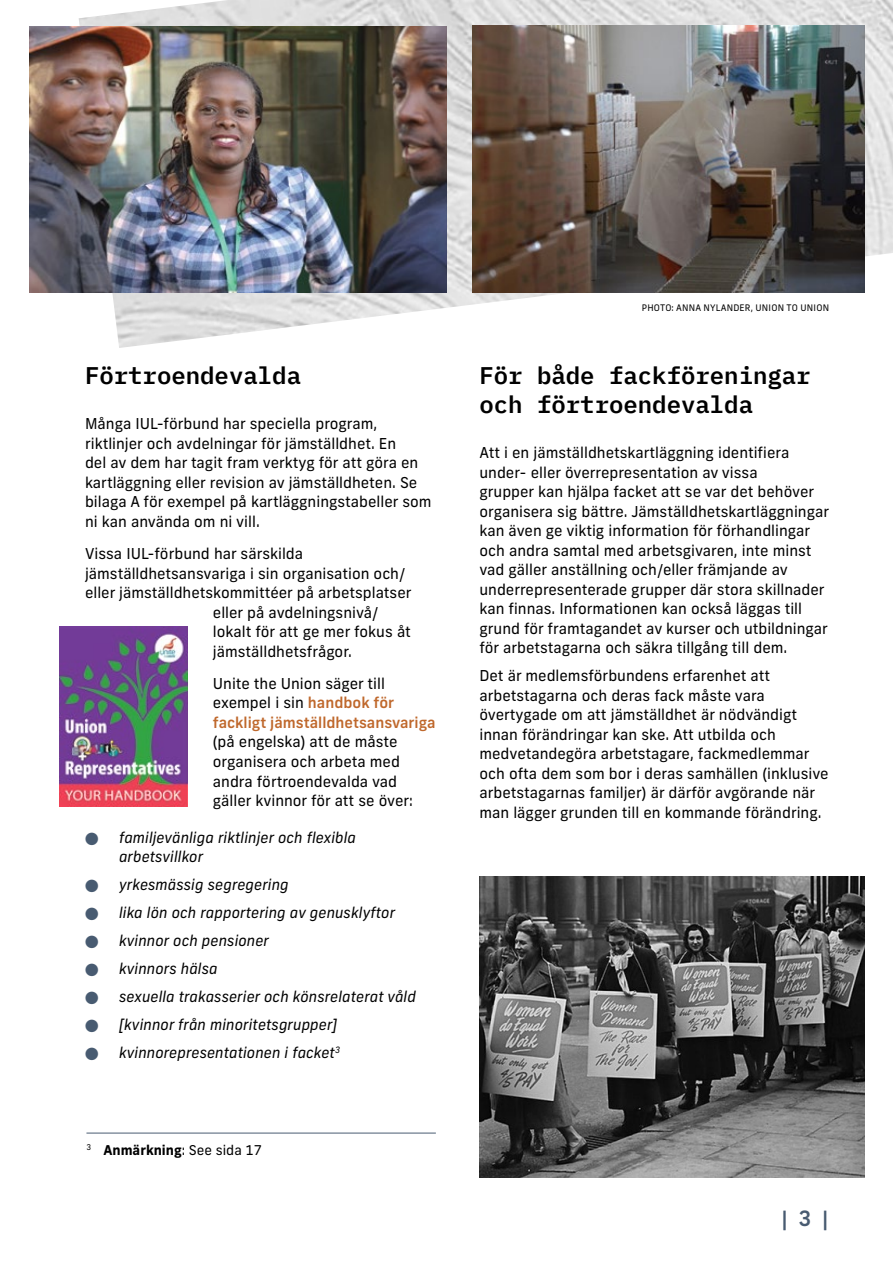
<style>
.page{position:relative;width:893px;height:1263px;background:#fff}
.page>*{position:absolute;margin:0;border:0;box-sizing:border-box;transform-origin:0 0}
.t1{font:600 24px/28.8px "IBM Plex Mono";color:#000}
.t2{font:500 21px "Frank New";color:#485b71}
.t3{font:15px/19.5px "Frank New";color:#000}
.t4{font:italic 15px/19.5px "Frank New";color:#000}
.t5{font:500 15px/19.5px "Frank New";color:#bf682c}
.t6{font:700 13.5px "Frank New";color:#000}
.t7{font:9px "Frank New";letter-spacing:.02em;color:#000}
.s1{font-weight:400;color:#000}
.s2{color:#485b71}
.s3{font-weight:400}
</style>
<div class="page">
<img style="left:79px;top:0;width:814px;height:348px">
<img style="left:30px;top:27px;width:416px;height:265px">
<img style="left:473px;top:26px;width:392px;height:266px">
<img style="left:479px;top:876px;width:386px;height:302px">
<img style="left:60px;top:626px;width:127px;height:180px">
<hr style="left:86px;top:1133px;width:350px;height:1px;background:#485b71">
<h1 class="t1" style="left:85px;top:359px;width:217px">Förtroendevalda</h1>
<p class="t3" style="left:85px;top:414px;width:348px">Många IUL-förbund har speciella program, riktlinjer och avdelningar för jämställdhet. En<br>del av dem har tagit fram verktyg för att göra en kartläggning eller revision av jämställdheten. Se bilaga A för exempel på kartläggningstabeller som ni kan använda om ni vill.</p>
<p class="t3" style="left:85px;top:544px;width:220px">Vissa IUL-förbund har särskilda</p>
<p class="t3" style="left:85px;top:563px;width:322px">jämställdhetsansvariga i sin organisation och/</p>
<p class="t3" style="left:85px;top:583px;width:328px">eller jämställdhetskommittéer på arbetsplatser</p>
<p class="t3" style="left:213px;top:602px;width:167px">eller på avdelningsnivå/</p>
<p class="t3" style="left:213px;top:622px;width:199px">lokalt för att ge mer fokus åt</p>
<p class="t3" style="left:213px;top:641px;width:141px">jämställdhetsfrågor.</p>
<p class="t5" style="left:213px;top:674px;width:224px"><span class="s1">Unite the Union säger till exempel i sin</span> handbok för fackligt jämställdhetsansvariga</p>
<p class="t3" style="left:213px;top:732px;width:202px">(på engelska) att de måste organisera och arbeta med andra förtroendevalda vad gäller kvinnor för att se över:</p>
<p class="t4" style="left:119px;top:827px;width:239px;text-indent:-34px"><span class="s2">●</span> familjevänliga riktlinjer och flexibla arbetsvillkor</p>
<p class="t4" style="left:85px;top:875px;width:205px"><span class="s2">●</span> yrkesmässig segregering</p>
<p class="t4" style="left:85px;top:903px;width:312px"><span class="s2">●</span> lika lön och rapportering av genusklyftor</p>
<p class="t4" style="left:85px;top:931px;width:186px"><span class="s2">●</span> kvinnor och pensioner</p>
<p class="t4" style="left:85px;top:959px;width:134px"><span class="s2">●</span> kvinnors hälsa</p>
<p class="t4" style="left:85px;top:987px;width:333px"><span class="s2">●</span> sexuella trakasserier och könsrelaterat våld</p>
<p class="t4" style="left:85px;top:1015px;width:254px"><span class="s2">●</span> [kvinnor från minoritetsgrupper]</p>
<p class="t4" style="left:85px;top:1043px;width:257px"><span class="s2">●</span> kvinnorepresentationen i facket<sup>3</sup></p>
<p class="t6" style="left:86px;top:1141px;width:177px"><sup>3</sup> Anmärkning<span class="s3">: See sida 17</span></p>
<p class="t7" style="left:642px;top:302px;width:189px">PHOTO: ANNA NYLANDER, UNION TO UNION</p>
<h1 class="t1" style="left:479px;top:359px;width:333px">För både fackföreningar och förtroendevalda</h1>
<p class="t3" style="left:479px;top:443px;width:351px">Att i en jämställdhetskartläggning identifiera under- eller överrepresentation av vissa<br>grupper kan hjälpa facket att se var det behöver organisera sig bättre. Jämställdhetskartläggningar kan även ge viktig information för förhandlingar och andra samtal med arbetsgivaren, inte minst vad gäller anställning och/eller främjande av underrepresenterade grupper där stora skillnader kan finnas. Informationen kan också läggas till grund för framtagandet av kurser och utbildningar för arbetstagarna och säkra tillgång till dem.</p>
<p class="t3" style="left:479px;top:666px;width:351px">Det är medlemsförbundens erfarenhet att arbetstagarna och deras fack måste vara övertygade om att jämställdhet är nödvändigt innan förändringar kan ske. Att utbilda och medvetandegöra arbetstagare, fackmedlemmar och ofta dem som bor i deras samhällen (inklusive arbetstagarnas familjer) är därför avgörande när man lägger grunden till en kommande förändring.</p>
<h2 class="t2" style="left:782px;top:1205px;width:48px">| 3 |</h2>
</div>
